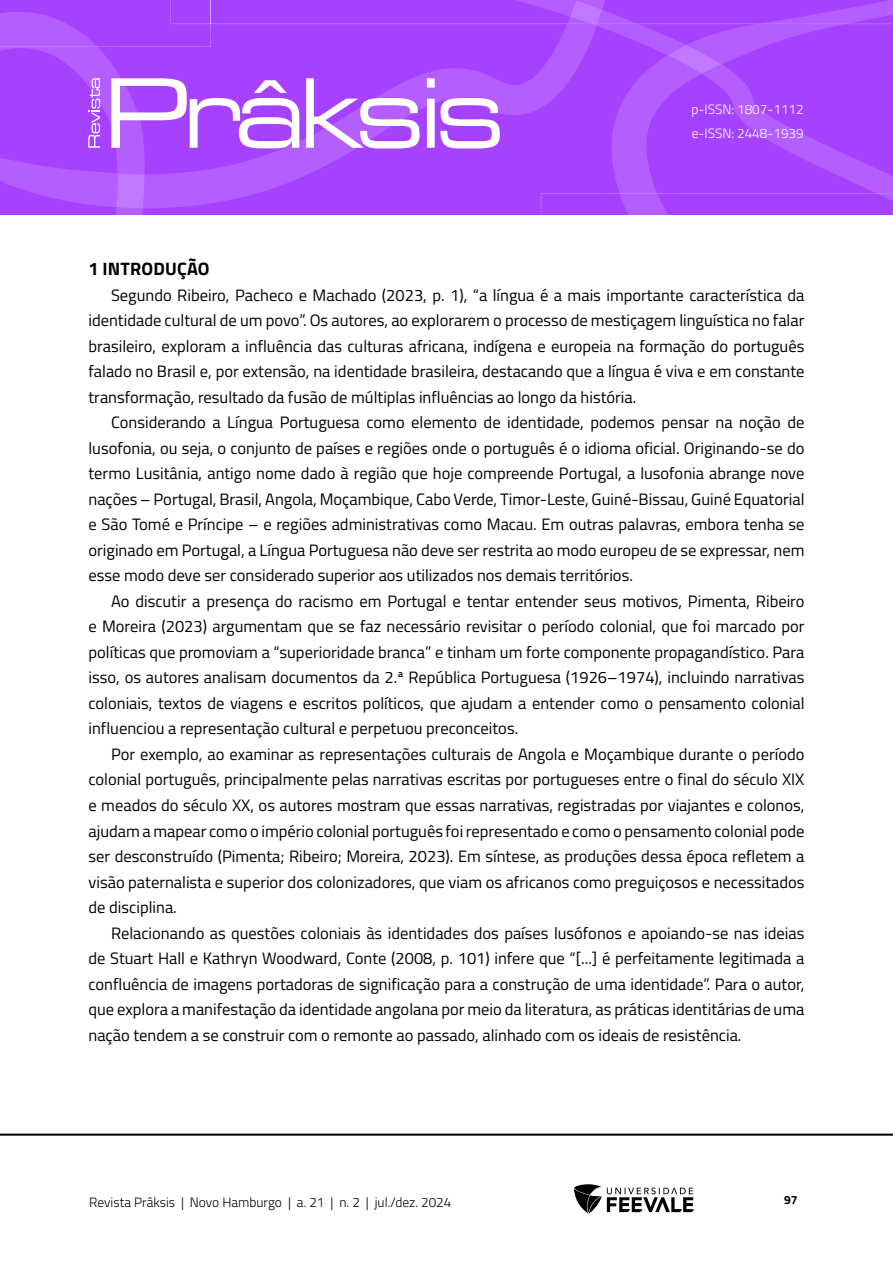
<style>
.page{position:relative;width:893px;height:1263px;background:#fff}
.page>*{position:absolute;margin:0;border:0;box-sizing:border-box;transform-origin:0 0}
.TITILO_1{font:700 18px "Titillium Web";letter-spacing:.01em;color:#000}
.Corpo_de_texto{font:16.5px/25.5px "Titillium Web";color:#000;text-align:justify}
.t1{font:300 13.5px "Titillium Web";color:#000}
.t2{font:300 13.5px/24px "Titillium Web";color:#fff}
.t3{font:700 12px "Titillium Web";color:#000}
</style>
<div class="page">
<hr style="left:0;top:1133px;width:893px;height:3px;background:#000">
<svg style="left:574px;top:1184px;width:120px;height:29px"></svg>
<svg style="left:0;top:0;width:893px;height:215px;background:#ac4fff"></svg>
<p class="t2" style="left:691px;top:97px;width:114px">p-ISSN: 1807-1112 e-ISSN: 2448-1939</p>
<p class="TITILO_1" style="left:88px;top:255px;width:123px">1 INTRODUÇÃO</p>
<p class="Corpo_de_texto" style="left:88px;top:282px;width:718px;text-indent:22px">Segundo Ribeiro, Pacheco e Machado (2023, p. 1), “a língua é a mais importante característica da identidade cultural de um povo”. Os autores, ao explorarem o processo de mestiçagem linguística no falar brasileiro, exploram a influência das culturas africana, indígena e europeia na formação do português falado no Brasil e, por extensão, na identidade brasileira, destacando que a língua é viva e em constante transformação, resultado da fusão de múltiplas influências ao longo da história.</p>
<p class="Corpo_de_texto" style="left:88px;top:409px;width:717px;text-indent:22px">Considerando a Língua Portuguesa como elemento de identidade, podemos pensar na noção de lusofonia, ou seja, o conjunto de países e regiões onde o português é o idioma oficial. Originando-se do termo Lusitânia, antigo nome dado à região que hoje compreende Portugal, a lusofonia abrange nove nações – Portugal, Brasil, Angola, Moçambique, Cabo Verde, Timor-Leste, Guiné-Bissau, Guiné Equatorial e São Tomé e Príncipe – e regiões administrativas como Macau. Em outras palavras, embora tenha se originado em Portugal, a Língua Portuguesa não deve ser restrita ao modo europeu de se expressar, nem esse modo deve ser considerado superior aos utilizados nos demais territórios.</p>
<p class="Corpo_de_texto" style="left:88px;top:588px;width:717px;text-indent:22px">Ao discutir a presença do racismo em Portugal e tentar entender seus motivos, Pimenta, Ribeiro e Moreira (2023) argumentam que se faz necessário revisitar o período colonial, que foi marcado por políticas que promoviam a “superioridade branca” e tinham um forte componente propagandístico. Para isso, os autores analisam documentos da 2.ª República Portuguesa (1926–1974), incluindo narrativas coloniais, textos de viagens e escritos políticos, que ajudam a entender como o pensamento colonial influenciou a representação cultural e perpetuou preconceitos.</p>
<p class="Corpo_de_texto" style="left:88px;top:741px;width:718px;text-indent:22px">Por exemplo, ao examinar as representações culturais de Angola e Moçambique durante o período colonial português, principalmente pelas narrativas escritas por portugueses entre o final do século XIX e meados do século XX, os autores mostram que essas narrativas, registradas por viajantes e colonos, ajudam a mapear como o império colonial português foi representado e como o pensamento colonial pode ser desconstruído (Pimenta; Ribeiro; Moreira, 2023). Em síntese, as produções dessa época refletem a visão paternalista e superior dos colonizadores, que viam os africanos como preguiçosos e necessitados de disciplina.</p>
<p class="Corpo_de_texto" style="left:88px;top:919px;width:717px;text-indent:22px">Relacionando as questões coloniais às identidades dos países lusófonos e apoiando-se nas ideias de Stuart Hall e Kathryn Woodward, Conte (2008, p. 101) infere que “[...] é perfeitamente legitimada a confluência de imagens portadoras de significação para a construção de uma identidade”. Para o autor, que explora a manifestação da identidade angolana por meio da literatura, as práticas identitárias de uma nação tendem a se construir com o remonte ao passado, alinhado com os ideais de resistência.</p>
<p class="t1" style="left:89px;top:1192px;width:364px">Revista Prâksis | Novo Hamburgo | a. 21 | n. 2 | jul./dez. 2024</p>
<p class="t3" style="left:784px;top:1190px;width:15px">97</p>
</div>
